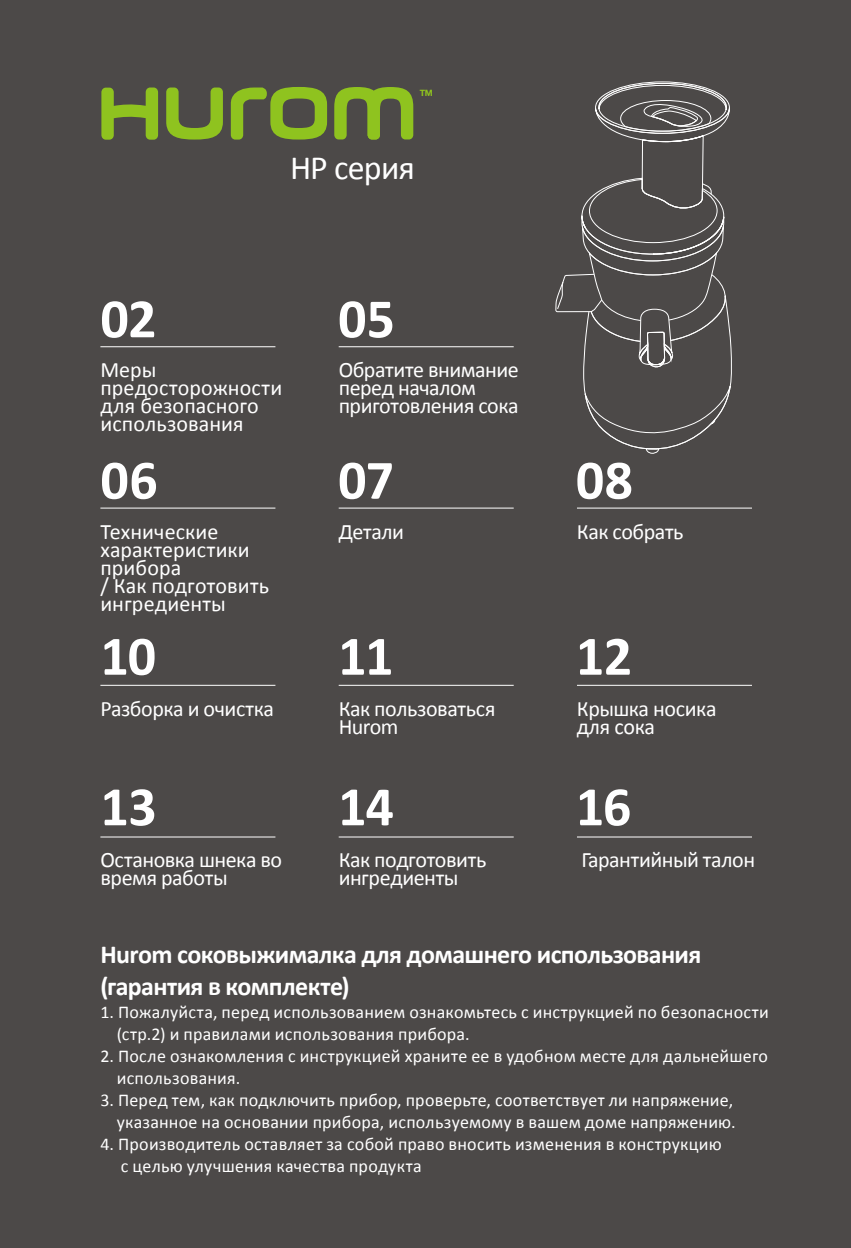
<style>
.page{position:relative;width:851px;height:1248px;background:#fff}
.page>*{position:absolute;margin:0;border:0;box-sizing:border-box;transform-origin:0 0}
.t1{font:700 56px "Calibri";letter-spacing:-.015em;color:#fff}
.t2{font:34px "Calibri";letter-spacing:-.02em;color:#fff}
.t3{font:700 26px/31.2px "Calibri";letter-spacing:-.025em;color:#fff}
.t4{font:22px/18px "Calibri";letter-spacing:-.015em;color:#fff}
.t5{font:22px/18px "Calibri";letter-spacing:.005em;color:#fff}
.t6{font:18px/22px "Calibri";letter-spacing:.015em;color:#fff}
.t7{font:700 8.8px "Helvetica Neue LT Pro";color:#8fc31f}
</style>
<div class="page">
<div style="left:0;top:0;width:850px;height:1247px;background:#4c4948"></div>
<svg style="left:555px;top:83px;width:177px;height:370px"></svg>
<hr style="left:100px;top:346px;width:175px;height:1px;background:#fff">
<hr style="left:338px;top:346px;width:175px;height:1px;background:#fff">
<hr style="left:100px;top:507px;width:175px;height:1px;background:#fff">
<hr style="left:338px;top:507px;width:175px;height:1px;background:#fff">
<hr style="left:577px;top:507px;width:174px;height:1px;background:#fff">
<hr style="left:100px;top:685px;width:175px;height:1px;background:#fff">
<hr style="left:338px;top:685px;width:175px;height:1px;background:#fff">
<hr style="left:577px;top:685px;width:174px;height:1px;background:#fff">
<hr style="left:100px;top:836px;width:175px;height:1px;background:#fff">
<hr style="left:338px;top:836px;width:175px;height:1px;background:#fff">
<hr style="left:577px;top:836px;width:174px;height:1px;background:#fff">
<svg style="left:230px;top:87px;width:97px;height:52px"></svg>
<svg style="left:166px;top:87px;width:57px;height:52px"></svg>
<svg style="left:334px;top:87px;width:79px;height:52px"></svg>
<svg style="left:101px;top:87px;width:57px;height:53px"></svg>
<p class="t7" style="left:419px;top:87px;width:15px">TM</p>
<h2 class="t2" style="left:290px;top:146px;width:126px">НР серия</h2>
<h1 class="t1" style="left:100px;top:283px;width:57px">02</h1>
<p class="t5" style="left:100px;top:361px;width:183px">Меры предосторожности для безопасного использования</p>
<h1 class="t1" style="left:100px;top:444px;width:59px">06</h1>
<p class="t5" style="left:100px;top:522px;width:170px">Технические характеристики прибора<br>/ Как подготовить ингредиенты</p>
<h1 class="t1" style="left:338px;top:283px;width:58px">05</h1>
<p class="t4" style="left:338px;top:361px;width:181px">Обратите внимание перед началом приготовления сока</p>
<h1 class="t1" style="left:338px;top:444px;width:57px">07</h1>
<p class="t4" style="left:338px;top:522px;width:67px">Детали</p>
<h1 class="t1" style="left:100px;top:620px;width:57px">10</h1>
<h1 class="t1" style="left:338px;top:620px;width:57px">11</h1>
<p class="t4" style="left:338px;top:699px;width:158px">Как пользоваться<br>Hurom</p>
<p class="t4" style="left:100px;top:699px;width:175px">Разборка и очистка</p>
<h1 class="t1" style="left:100px;top:770px;width:58px">13</h1>
<h1 class="t1" style="left:338px;top:770px;width:57px">14</h1>
<p class="t4" style="left:100px;top:851px;width:183px">Остановка шнека во время работы</p>
<p class="t4" style="left:338px;top:851px;width:149px">Как подготовить ингредиенты</p>
<h1 class="t1" style="left:575px;top:444px;width:59px">08</h1>
<p class="t4" style="left:577px;top:522px;width:108px">Как собрать</p>
<h1 class="t1" style="left:575px;top:620px;width:58px">12</h1>
<p class="t4" style="left:577px;top:699px;width:141px">Крышка носика для сока</p>
<h1 class="t1" style="left:575px;top:770px;width:57px">16</h1>
<p class="t4" style="left:581px;top:851px;width:175px">Гарантийный талон</p>
<h3 class="t3" style="left:100px;top:939px;width:602px">Hurom соковыжималка для домашнего использования (гарантия в комплекте)</h3>
<p class="t6" style="left:117px;top:1001px;width:653px;text-indent:-16px">1. Пожалуйста, перед использованием ознакомьтесь с инструкцией по безопасности (стр.2) и правилами использования прибора.</p>
<p class="t6" style="left:117px;top:1045px;width:652px;text-indent:-16px">2. После ознакомления с инструкцией храните ее в удобном месте для дальнейшего использования.</p>
<p class="t6" style="left:100px;top:1089px;width:636px;text-align:right">3. Перед тем, как подключить прибор, проверьте, соответствует ли напряжение, указанное на основании прибора, используемому в вашем доме напряжению.</p>
<p class="t6" style="left:121px;top:1133px;width:602px;text-indent:-20px">4. Производитель оставляет за собой право вносить изменения в конструкцию с целью улучшения качества продукта</p>
</div>
